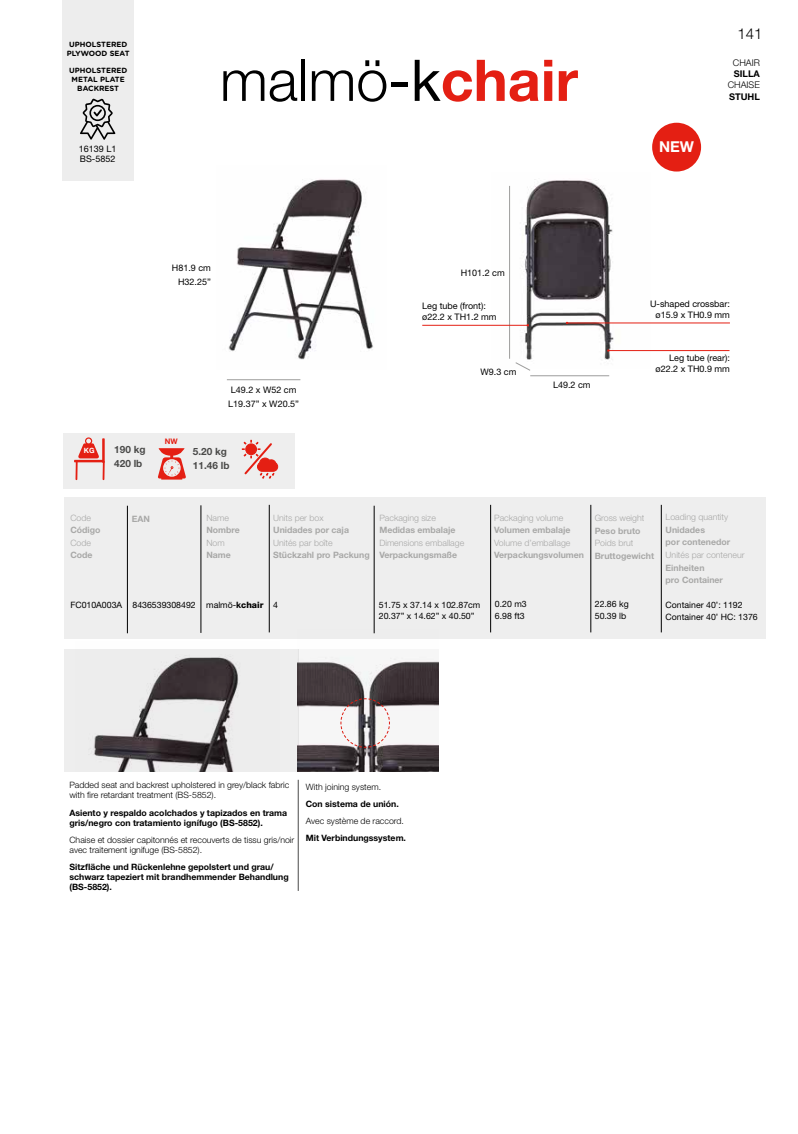
<style>
.page{position:relative;width:798px;height:1134px;background:#fff}
.page>*{position:absolute;margin:0;border:0;box-sizing:border-box;transform-origin:0 0}
.t1{font:300 57.5px "Helvetica Neue LT Std";color:#000}
.t2{font:300 15px "Helvetica Neue LT Std";color:#000}
.t3{font:700 15px "Helvetica Neue LT Std";color:#fff}
.t4{font:700 10px/13.8px "Helvetica Neue LT Std";color:#4a4a49}
.t5{font:300 9.25px "Helvetica Neue LT Std";color:#000}
.t6{font:700 9.25px "Helvetica Neue LT Std";color:#000}
.t7{font:9px/10.8px "Helvetica Neue LT Std";color:#000}
.t8{font:700 8.75px/10px "Helvetica Neue LT Std";color:#000}
.t9{font:300 8.75px/10px "Helvetica Neue LT Std";color:#000}
.t10{font:700 8.75px/12.5px "Helvetica Neue LT Std";color:#a8a8a7}
.t11{font:300 8.75px "Helvetica Neue LT Std";color:#a8a8a7}
.t12{font:8.75px/11.2px "Helvetica Neue LT Std";color:#000}
.t13{font:700 7.62px "Helvetica Neue LT Std";color:#e41f13}
.t14{font:700 7.5px/8.8px "Gotham Rounded";color:#000}
.t15{font:700 7.25px "Helvetica Neue LT Std";color:#fff}
.s1{font-weight:400}
.s2{font-weight:700;color:#e41f13}
.s3{font-weight:700}
.s4{font-family:"Helvetica Neue";font-weight:800}
</style>
<div class="page">
<div style="left:62px;top:0;width:71px;height:181px;background:#ededed"></div>
<svg style="left:80px;top:99px;width:35px;height:41px"></svg>
<hr style="left:298px;top:780px;width:1px;height:111px;background:#4a4a49">
<svg style="left:298px;top:649px;width:141px;height:122px"></svg>
<img style="left:491px;top:179px;width:159px;height:181px">
<div style="left:64px;top:434px;width:231px;height:55px;background:#eee"></div>
<svg style="left:242px;top:440px;width:36px;height:39px"></svg>
<div style="left:64px;top:497px;width:701px;height:142px;background:#eee"></div>
<svg style="left:158px;top:448px;width:28px;height:32px"></svg>
<hr style="left:200px;top:505px;width:1px;height:128px;background:#000">
<hr style="left:269px;top:505px;width:1px;height:127px;background:#000">
<hr style="left:127px;top:506px;width:1px;height:127px;background:#000">
<hr style="left:374px;top:506px;width:1px;height:127px;background:#000">
<hr style="left:490px;top:505px;width:1px;height:127px;background:#000">
<hr style="left:590px;top:505px;width:1px;height:127px;background:#000">
<hr style="left:660px;top:505px;width:1px;height:127px;background:#000">
<hr style="left:216px;top:181px;width:1px;height:173px;background:#9d9d9c">
<hr style="left:227px;top:379px;width:73px;height:1px;background:#9d9d9c">
<svg style="left:74px;top:437px;width:31px;height:43px"></svg>
<img style="left:228px;top:179px;width:145px;height:181px">
<hr style="left:530px;top:375px;width:79px;height:1px;background:#9d9d9c">
<svg style="left:515px;top:362px;width:15px;height:9px"></svg>
<hr style="left:509px;top:186px;width:1px;height:173px;background:#9d9d9c">
<svg style="left:64px;top:649px;width:234px;height:122px;background:#c0bebf"></svg>
<div style="left:652px;top:123px;width:48px;height:49px;background:#e41f13;border-radius:50%"></div>
<hr style="left:422px;top:325px;width:105px;height:1px;background:#e41f13">
<hr style="left:566px;top:323px;width:163px;height:1px;background:#e41f13">
<hr style="left:608px;top:350px;width:121px;height:1px;background:#e41f13">
<p class="t14" style="left:67px;top:40px;width:64px">UPHOLSTERED<br>PLYWOOD SEAT</p>
<p class="t14" style="left:69px;top:66px;width:60px;text-align:center">UPHOLSTERED<br>METAL PLATE<br>BACKREST</p>
<p class="t7" style="left:79px;top:143px;width:39px;line-height:10px">16139 L1<br>BS-5852</p>
<h1 class="t1" style="left:220px;top:45px;width:359px">malmö<span class="s1">-k</span><span class="s2">chair</span></h1>
<p class="t7" style="left:172px;top:260px;width:41px;line-height:14.6px;text-align:right">H81.9 cm<br>H32.25”</p>
<p class="t13" style="left:165px;top:437px;width:14px">NW</p>
<p class="t7" style="left:228px;top:382px;width:72px;line-height:14.6px">L49.2 x W52 cm<br>L19.37” x W20.5”</p>
<p class="t7" style="left:460px;top:267px;width:46px">H101.2 cm</p>
<p class="t7" style="left:422px;top:300px;width:76px">Leg tube (front): ø22.2 x TH1.2 mm</p>
<p class="t7" style="left:480px;top:367px;width:37px">W9.3 cm</p>
<p class="t7" style="left:553px;top:379px;width:39px">L49.2 cm</p>
<p class="t4" style="left:114px;top:443px;width:33px">190 kg<br>420 lb</p>
<p class="t15" style="left:84px;top:446px;width:12px">KG</p>
<p class="t4" style="left:193px;top:444px;width:38px">5.20 kg<br>11.46 lb</p>
<h2 class="t2" style="left:737px;top:25px;width:27px">141</h2>
<p class="t5" style="left:732px;top:57px;width:29px">CHAIR</p>
<p class="t6" style="left:733px;top:68px;width:27px">SILLA</p>
<p class="t5" style="left:727px;top:79px;width:34px">CHAISE</p>
<h2 class="t3" style="left:658px;top:137px;width:36px">NEW</h2>
<p class="t6" style="left:728px;top:90px;width:32px">STUHL</p>
<p class="t7" style="left:649px;top:298px;width:81px;text-align:right">U-shaped crossbar: ø15.9 x TH0.9 mm</p>
<p class="t7" style="left:655px;top:352px;width:76px;text-align:right">Leg tube (rear): ø22.2 x TH0.9 mm</p>
<p class="t11" style="left:70px;top:512px;width:22px">Code</p>
<p class="t10" style="left:70px;top:524px;width:32px">Código</p>
<p class="t11" style="left:70px;top:537px;width:22px">Code</p>
<p class="t10" style="left:70px;top:549px;width:24px">Code</p>
<p class="t10" style="left:132px;top:512px;width:20px">EAN</p>
<p class="t11" style="left:206px;top:512px;width:24px">Name</p>
<p class="t10" style="left:206px;top:523px;width:35px">Nombre</p>
<p class="t11" style="left:206px;top:537px;width:20px">Nom</p>
<p class="t10" style="left:206px;top:548px;width:26px">Name</p>
<p class="t11" style="left:273px;top:512px;width:52px">Units per box</p>
<p class="t10" style="left:273px;top:523px;width:77px">Unidades por caja</p>
<p class="t11" style="left:273px;top:537px;width:61px">Unités par boîte</p>
<p class="t10" style="left:273px;top:548px;width:98px">Stückzahl pro Packung</p>
<p class="t11" style="left:379px;top:512px;width:58px">Packaging size</p>
<p class="t10" style="left:379px;top:524px;width:78px">Medidas embalaje</p>
<p class="t11" style="left:379px;top:537px;width:86px">Dimensions emballage</p>
<p class="t10" style="left:379px;top:549px;width:79px">Verpackungsmaße</p>
<p class="t11" style="left:494px;top:512px;width:71px">Packaging volume</p>
<p class="t10" style="left:494px;top:523px;width:78px">Volumen embalaje</p>
<p class="t11" style="left:494px;top:537px;width:78px">Volume d’emballage</p>
<p class="t10" style="left:494px;top:548px;width:91px">Verpackungsvolumen</p>
<p class="t11" style="left:594px;top:513px;width:51px">Gross weight</p>
<p class="t10" style="left:594px;top:524px;width:47px">Peso bruto</p>
<p class="t11" style="left:594px;top:538px;width:40px">Poids brut</p>
<p class="t10" style="left:594px;top:549px;width:61px">Bruttogewicht</p>
<p class="t11" style="left:665px;top:512px;width:64px">Loading quantity</p>
<p class="t10" style="left:665px;top:523px;width:66px">Unidades<br>por contenedor</p>
<p class="t11" style="left:665px;top:549px;width:80px">Unités par conteneur</p>
<p class="t10" style="left:665px;top:561px;width:59px">Einheiten<br>pro Container</p>
<p class="t12" style="left:70px;top:599px;width:209px">FC010A003A 8436539308492 malmö-<span class="s3">k</span><span class="s4">chair</span> 4</p>
<p class="t12" style="left:378px;top:599px;width:103px">51.75 x 37.14 x 102.87cm<br>20.37” x 14.62” x 40.50”</p>
<p class="t12" style="left:494px;top:599px;width:33px">0.20 m3<br>6.98 ft3</p>
<p class="t12" style="left:594px;top:599px;width:35px">22.86 kg<br>50.39 lb</p>
<p class="t12" style="left:665px;top:599px;width:94px">Container 40’: 1192<br>Container 40’ HC: 1376</p>
<p class="t9" style="left:69px;top:780px;width:221px">Padded seat and backrest upholstered in grey/black fabric with fire retardant treatment (BS-5852).</p>
<p class="t8" style="left:69px;top:807px;width:219px">Asiento y respaldo acolchados y tapizados en trama gris/negro con tratamiento ignífugo (BS-5852).</p>
<p class="t9" style="left:69px;top:834px;width:226px">Chaise et dossier capitonnés et recouverts de tissu gris/noir avec traitement ignifuge (BS-5852).</p>
<p class="t8" style="left:69px;top:861px;width:221px">Sitzfläche und Rückenlehne gepolstert und grau/ schwarz tapeziert mit brandhemmender Behandlung (BS-5852).</p>
<p class="t9" style="left:306px;top:781px;width:77px">With joining system.</p>
<p class="t8" style="left:306px;top:799px;width:94px">Con sistema de unión.</p>
<p class="t9" style="left:306px;top:816px;width:100px">Avec système de raccord.</p>
<p class="t8" style="left:306px;top:833px;width:102px">Mit Verbindungssystem.</p>
</div>
